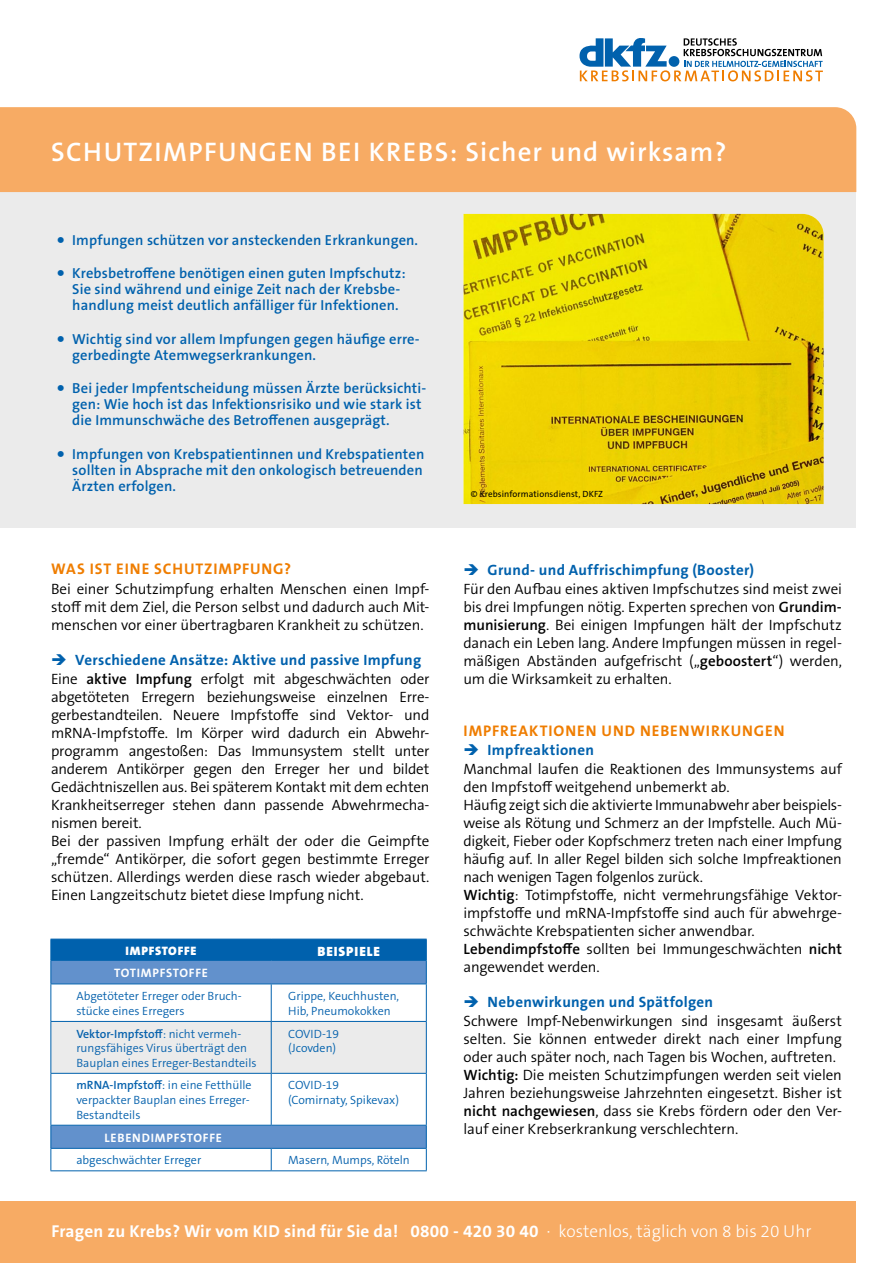
<style>
.page{position:relative;width:893px;height:1263px;background:#fff}
.page>*{position:absolute;margin:0;border:0;box-sizing:border-box;transform-origin:0 0}
.Titel{font:600 27px "The Sans B W6";letter-spacing:.055em;color:#fff}
.t1{font:700 17.25px "The Sans B W7";letter-spacing:.01em;color:#fff}
.Head_1___Orange{font:700 15.45px "The Sans B W7";letter-spacing:.06em;color:#ef7d00}
.Fließtext{font:300 15px/18px "The Sans B W4";letter-spacing:-.01em;color:#000;text-align:justify}
.Head_2____Blau_pfeil_aufz{font:700 15px "The Sans B W7";letter-spacing:.02em;color:#0061ad}
.Aufz_blau_w6_semibold_9_7pt{font:600 14.55px/16.2px "The Sans B W6";letter-spacing:.01em;color:#0061ad}
.Tabelle_U1{font:900 13.5px "The Sans B W9";letter-spacing:.065em;color:#fff}
.Tabelle_U2{font:700 12.3px "The Sans B W7";letter-spacing:.065em;color:#fff}
.Tabelle_U1-2{font:900 12.3px "The Sans B W9";letter-spacing:.065em;color:#fff}
.Tabelle_text{font:300 12px/14.7px "The Sans B W4";color:#0762ad}
.Tabelle_text-2{font:300 12px "The Sans B W4";color:#0061ad}
.Copyright{font:9px "The Sans B W5 Plain";letter-spacing:.01em;color:#000}
.s1{font-family:"The Sans B W4";font-weight:300;font-size:27px}
.s2{font-family:"The Sans B W6";font-weight:600}
.s3{font-family:"The Sans B W3";font-weight:300}
</style>
<div class="page">
<svg style="left:579px;top:38px;width:244px;height:43px"></svg>
<div style="left:0;top:1201px;width:856px;height:62px;background:#f7ab64"></div>
<div style="left:0;top:191px;width:856px;height:337px;background:#ebebeb"></div>
<div style="left:0;top:107px;width:856px;height:85px;background:#f7ab64"></div>
<img style="left:463px;top:214px;width:361px;height:290px">
<svg style="left:51px;top:984px;width:375px;height:186px"></svg>
<div style="left:51px;top:1022px;width:375px;height:51px;background:#ebebeb"></div>
<hr style="left:50px;top:983px;width:221px;height:1px;background:#0061ad">
<hr style="left:50px;top:984px;width:1px;height:37px;background:#0061ad">
<hr style="left:271px;top:983px;width:156px;height:1px;background:#0061ad">
<hr style="left:426px;top:984px;width:1px;height:37px;background:#0061ad">
<hr style="left:50px;top:1021px;width:221px;height:1px;background:#0061ad">
<hr style="left:50px;top:1022px;width:1px;height:51px;background:#0061ad">
<hr style="left:271px;top:1021px;width:156px;height:1px;background:#0061ad">
<hr style="left:426px;top:1022px;width:1px;height:51px;background:#0061ad">
<hr style="left:50px;top:1073px;width:221px;height:1px;background:#0061ad">
<hr style="left:50px;top:1074px;width:1px;height:51px;background:#0061ad">
<hr style="left:271px;top:1073px;width:156px;height:1px;background:#0061ad">
<hr style="left:426px;top:1074px;width:1px;height:51px;background:#0061ad">
<hr style="left:50px;top:1125px;width:221px;height:1px;background:#0061ad">
<hr style="left:271px;top:1125px;width:156px;height:1px;background:#0061ad">
<hr style="left:50px;top:1148px;width:221px;height:1px;background:#0061ad">
<svg style="left:50px;top:1125px;width:1px;height:45px"></svg>
<hr style="left:271px;top:1148px;width:156px;height:1px;background:#0061ad">
<svg style="left:426px;top:1125px;width:1px;height:45px"></svg>
<hr style="left:50px;top:1170px;width:221px;height:1px;background:#0061ad">
<hr style="left:271px;top:1170px;width:156px;height:1px;background:#0061ad">
<svg style="left:50px;top:939px;width:377px;height:44px;background:#3279bc"></svg>
<hr style="left:50px;top:960px;width:221px;height:1px;background:#0061ad">
<hr style="left:271px;top:960px;width:156px;height:1px;background:#0061ad">
<hr style="left:271px;top:984px;width:1px;height:37px;background:#0061ad">
<hr style="left:271px;top:1022px;width:1px;height:51px;background:#0061ad">
<hr style="left:271px;top:1074px;width:1px;height:51px;background:#0061ad">
<svg style="left:271px;top:1149px;width:1px;height:21px"></svg>
<h1 class="Titel" style="left:51px;top:135px;width:677px">SCHUTZIMPFUNGEN BEI KREBS: Sicher und wirksam?</h1>
<p class="Aufz_blau_w6_semibold_9_7pt" style="left:55px;top:232px;width:364px"><span class="s1">•</span> Impfungen schützen vor ansteckenden Erkrankungen.</p>
<p class="Aufz_blau_w6_semibold_9_7pt" style="left:72px;top:265px;width:335px;text-indent:-17px"><span class="s1">•</span> Krebsbetroffene benötigen einen guten Impfschutz:<br>Sie sind während und einige Zeit nach der Krebsbe&shy;handlung meist deutlich anfälliger für Infektionen.</p>
<p class="Aufz_blau_w6_semibold_9_7pt" style="left:72px;top:331px;width:349px;text-indent:-17px"><span class="s1">•</span> Wichtig sind vor allem Impfungen gegen häufige erre&shy;gerbedingte Atemwegserkrankungen.</p>
<p class="Aufz_blau_w6_semibold_9_7pt" style="left:72px;top:380px;width:355px;text-indent:-17px"><span class="s1">•</span> Bei jeder Impfentscheidung müssen Ärzte berücksichti&shy;gen: Wie hoch ist das Infektionsrisiko und wie stark ist die Immunschwäche des Betroffenen ausgeprägt.</p>
<p class="Aufz_blau_w6_semibold_9_7pt" style="left:72px;top:446px;width:354px;text-align:justify;text-indent:-17px"><span class="s1">•</span> Impfungen von Krebspatientinnen und Krebspatienten sollten in Absprache mit den onkologisch betreuenden Ärzten erfolgen.</p>
<h2 class="Head_1___Orange" style="left:51px;top:558px;width:241px">WAS IST EINE SCHUTZIMPFUNG?</h2>
<p class="Fließtext" style="left:51px;top:580px;width:380px">Bei einer Schutzimpfung erhalten Menschen einen Impf&shy;stoff mit dem Ziel, die Person selbst und dadurch auch Mit&shy;menschen vor einer übertragbaren Krankheit zu schützen.</p>
<p class="Head_2____Blau_pfeil_aufz" style="left:75px;top:650px;width:348px">Verschiedene Ansätze: Aktive und passive Impfung</p>
<p class="Fließtext" style="left:51px;top:670px;width:380px">Eine <span class="s2">aktive Impfung</span> erfolgt mit abgeschwächten oder abgetöteten Erregern beziehungsweise einzelnen Erre&shy;gerbestandteilen. Neuere Impfstoffe sind Vektor- und mRNA-Impfstoffe. Im Körper wird dadurch ein Abwehr&shy;programm angestoßen: Das Immunsystem stellt unter anderem Antikörper gegen den Erreger her und bildet Gedächtniszellen aus. Bei späterem Kontakt mit dem echten Krankheitserreger stehen dann passende Abwehrmecha&shy;nismen bereit.</p>
<p class="Fließtext" style="left:51px;top:832px;width:380px">Bei der passiven Impfung erhält der oder die Geimpfte „fremde“ Antikörper, die sofort gegen bestimmte Erreger schützen. Allerdings werden diese rasch wieder abgebaut.<br>Einen Langzeitschutz bietet diese Impfung nicht.</p>
<p class="Tabelle_U1-2" style="left:126px;top:943px;width:72px">IMPFSTOFFE</p>
<p class="Tabelle_U1" style="left:318px;top:942px;width:64px">BEISPIELE</p>
<p class="Tabelle_U2" style="left:114px;top:965px;width:95px">TOTIMPFSTOFFE</p>
<p class="Tabelle_text" style="left:76px;top:988px;width:167px">Abgetöteter Erreger oder Bruch&shy;stücke eines Erregers</p>
<p class="Tabelle_text" style="left:288px;top:989px;width:112px">Grippe, Keuchhusten,<br>Hib, Pneumokokken</p>
<p class="Tabelle_text" style="left:76px;top:1026px;width:182px"><span class="s2">Vektor-Impfstoff</span>: nicht vermeh&shy;rungsfähiges Virus überträgt den<br>Bauplan eines Erreger-Bestandteils</p>
<p class="Tabelle_text" style="left:288px;top:1026px;width:52px">COVID-19</p>
<p class="Tabelle_text-2" style="left:288px;top:1040px;width:49px">(Jcovden)</p>
<p class="Tabelle_text" style="left:76px;top:1078px;width:177px"><span class="s2">mRNA-Impfstoff</span>: in eine Fetthülle verpackter Bauplan eines Erreger-<br>Bestandteils</p>
<p class="Tabelle_text" style="left:288px;top:1078px;width:52px">COVID-19</p>
<p class="Tabelle_text-2" style="left:288px;top:1092px;width:112px">(Comirnaty, Spikevax)</p>
<p class="Tabelle_U2" style="left:104px;top:1130px;width:119px">LEBENDIMPFSTOFFE</p>
<p class="Tabelle_text-2" style="left:76px;top:1153px;width:126px">abgeschwächter Erreger</p>
<p class="Tabelle_text" style="left:288px;top:1153px;width:123px">Masern, Mumps, Röteln</p>
<p class="Copyright" style="left:471px;top:488px;width:134px">© Krebsinformationsdienst, DKFZ</p>
<p class="Head_2____Blau_pfeil_aufz" style="left:488px;top:560px;width:268px">Grund‑ und Auffrischimpfung (Booster)</p>
<p class="Fließtext" style="left:463px;top:580px;width:380px">Für den Aufbau eines aktiven Impfschutzes sind meist zwei bis drei Impfungen nötig. Experten sprechen von <span class="s2">Grundim&shy;munisierung</span>. Bei einigen Impfungen hält der Impfschutz danach ein Leben lang. Andere Impfungen müssen in regel&shy;mäßigen Abständen aufgefrischt („<span class="s2">geboostert</span>“) werden, um die Wirksamkeit zu erhalten.</p>
<h2 class="Head_1___Orange" style="left:464px;top:720px;width:322px">IMPFREAKTIONEN UND NEBENWIRKUNGEN</h2>
<p class="Head_2____Blau_pfeil_aufz" style="left:488px;top:740px;width:108px">Impfreaktionen</p>
<p class="Fließtext" style="left:463px;top:760px;width:380px">Manchmal laufen die Reaktionen des Immunsystems auf den Impfstoff weitgehend unbemerkt ab.</p>
<p class="Fließtext" style="left:463px;top:796px;width:380px">Häufig zeigt sich die aktivierte Immunabwehr aber beispiels&shy;weise als Rötung und Schmerz an der Impfstelle. Auch Mü&shy;digkeit, Fieber oder Kopfschmerz treten nach einer Impfung häufig auf. In aller Regel bilden sich solche Impfreaktionen nach wenigen Tagen folgenlos zurück.</p>
<p class="Fließtext" style="left:463px;top:886px;width:380px"><span class="s2">Wichtig</span>: Totimpfstoffe, nicht vermehrungsfähige Vektor&shy;impfstoffe und mRNA-Impfstoffe sind auch für abwehrge&shy;schwächte Krebspatienten sicher anwendbar.</p>
<p class="Fließtext" style="left:463px;top:940px;width:380px"><span class="s2">Lebendimpfstoffe</span> sollten bei Immungeschwächten <span class="s2">nicht </span>angewendet werden.</p>
<p class="Head_2____Blau_pfeil_aufz" style="left:488px;top:992px;width:227px">Nebenwirkungen und Spätfolgen</p>
<p class="Fließtext" style="left:463px;top:1012px;width:380px">Schwere Impf-Nebenwirkungen sind insgesamt äußerst selten. Sie können entweder direkt nach einer Impfung oder auch später noch, nach Tagen bis Wochen, auftreten.</p>
<p class="Fließtext" style="left:463px;top:1066px;width:380px"><span class="s2">Wichtig:</span> Die meisten Schutzimpfungen werden seit vielen Jahren beziehungsweise Jahrzehnten eingesetzt. Bisher ist <span class="s2">nicht nachgewiesen</span>, dass sie Krebs fördern oder den Ver&shy;lauf einer Krebserkrankung verschlechtern.</p>
<p class="t1" style="left:51px;top:1220px;width:761px">Fragen zu Krebs? Wir vom KID sind für Sie da! 0800 - 420 30 40 <span class="s3">· kostenlos, täglich von 8 bis 20 Uhr</span></p>
</div>
